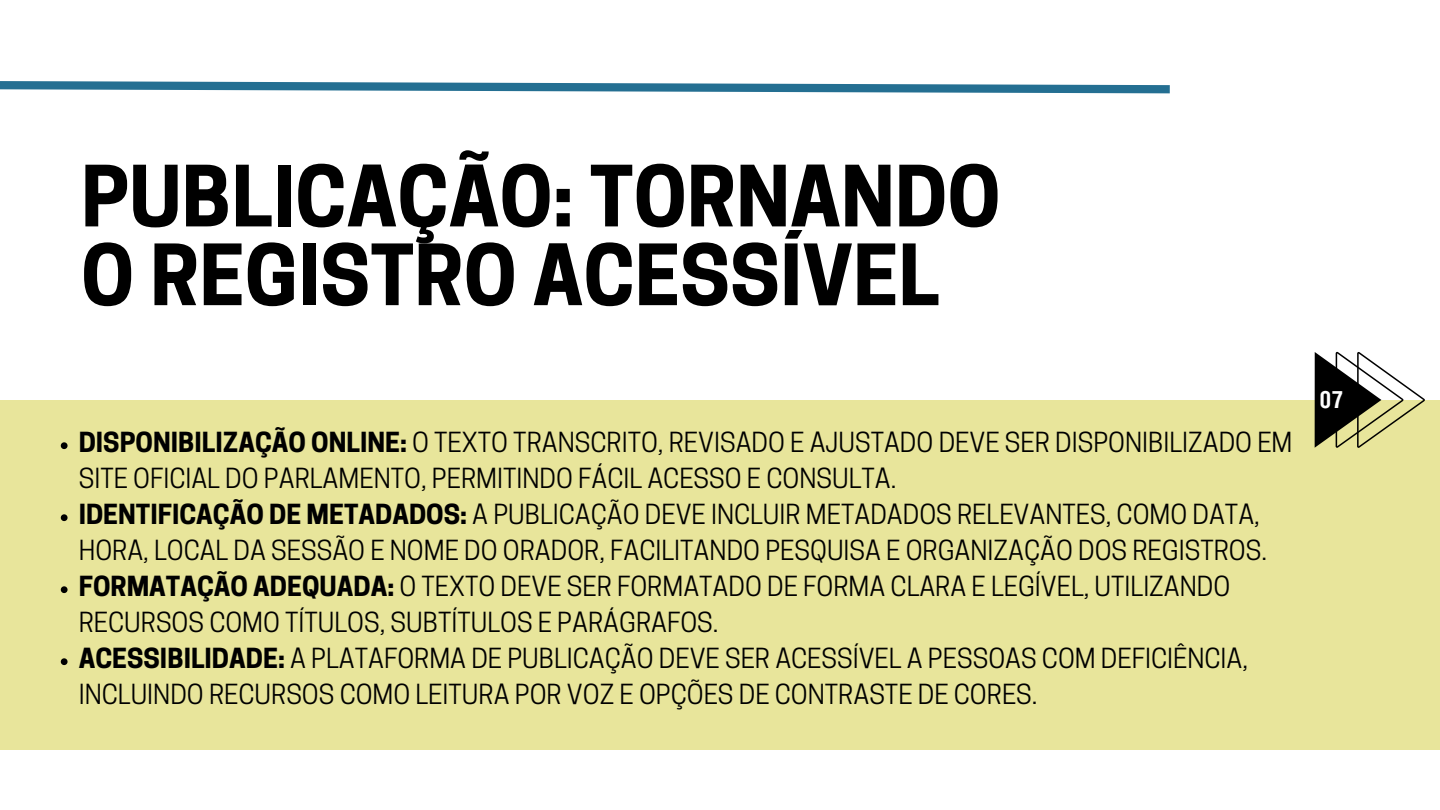
<style>
.page{position:relative;width:1440px;height:810px;background:#fff}
.page>*{position:absolute;margin:0;border:0;box-sizing:border-box;transform-origin:0 0}
.t1{font:700 79.1px/78.8px "Cooper Hewitt";color:#000}
.t2{font:26px/36px "Cooper Hewitt";color:#000}
.t3{font:700 23.8px "Helios Cond";color:#fff}
.s1{font-weight:700}
</style>
<div class="page">
<div style="left:0;top:400px;width:1440px;height:349px;background:#e8e59b"></div>
<svg style="left:1315px;top:352px;width:110px;height:96px"></svg>
<svg style="left:61px;top:442px;width:7px;height:7px"></svg>
<svg style="left:61px;top:514px;width:7px;height:7px"></svg>
<svg style="left:61px;top:586px;width:7px;height:7px"></svg>
<svg style="left:61px;top:658px;width:7px;height:7px"></svg>
<svg style="left:0;top:81px;width:1170px;height:13px"></svg>
<h1 class="t1" style="left:81px;top:167px;width:921px">PUBLICAÇÃO: TORNANDO<br>O REGISTRO ACESSÍVEL</h1>
<p class="t2" style="left:79px;top:428px;width:1215px"><span class="s1">DISPONIBILIZAÇÃO ONLINE:</span> O TEXTO TRANSCRITO, REVISADO E AJUSTADO DEVE SER DISPONIBILIZADO EM<br>SITE OFICIAL DO PARLAMENTO, PERMITINDO FÁCIL ACESSO E CONSULTA.</p>
<p class="t2" style="left:79px;top:500px;width:1190px"><span class="s1">IDENTIFICAÇÃO DE METADADOS:</span> A PUBLICAÇÃO DEVE INCLUIR METADADOS RELEVANTES, COMO DATA,<br>HORA, LOCAL DA SESSÃO E NOME DO ORADOR, FACILITANDO PESQUISA E ORGANIZAÇÃO DOS REGISTROS.</p>
<p class="t2" style="left:79px;top:572px;width:1153px"><span class="s1">FORMATAÇÃO ADEQUADA:</span> O TEXTO DEVE SER FORMATADO DE FORMA CLARA E LEGÍVEL, UTILIZANDO<br>RECURSOS COMO TÍTULOS, SUBTÍTULOS E PARÁGRAFOS.</p>
<p class="t2" style="left:79px;top:644px;width:1171px"><span class="s1">ACESSIBILIDADE:</span> A PLATAFORMA DE PUBLICAÇÃO DEVE SER ACESSÍVEL A PESSOAS COM DEFICIÊNCIA,<br>INCLUINDO RECURSOS COMO LEITURA POR VOZ E OPÇÕES DE CONTRASTE DE CORES.</p>
<p class="t3" style="left:1320px;top:383px;width:25px">07</p>
</div>
